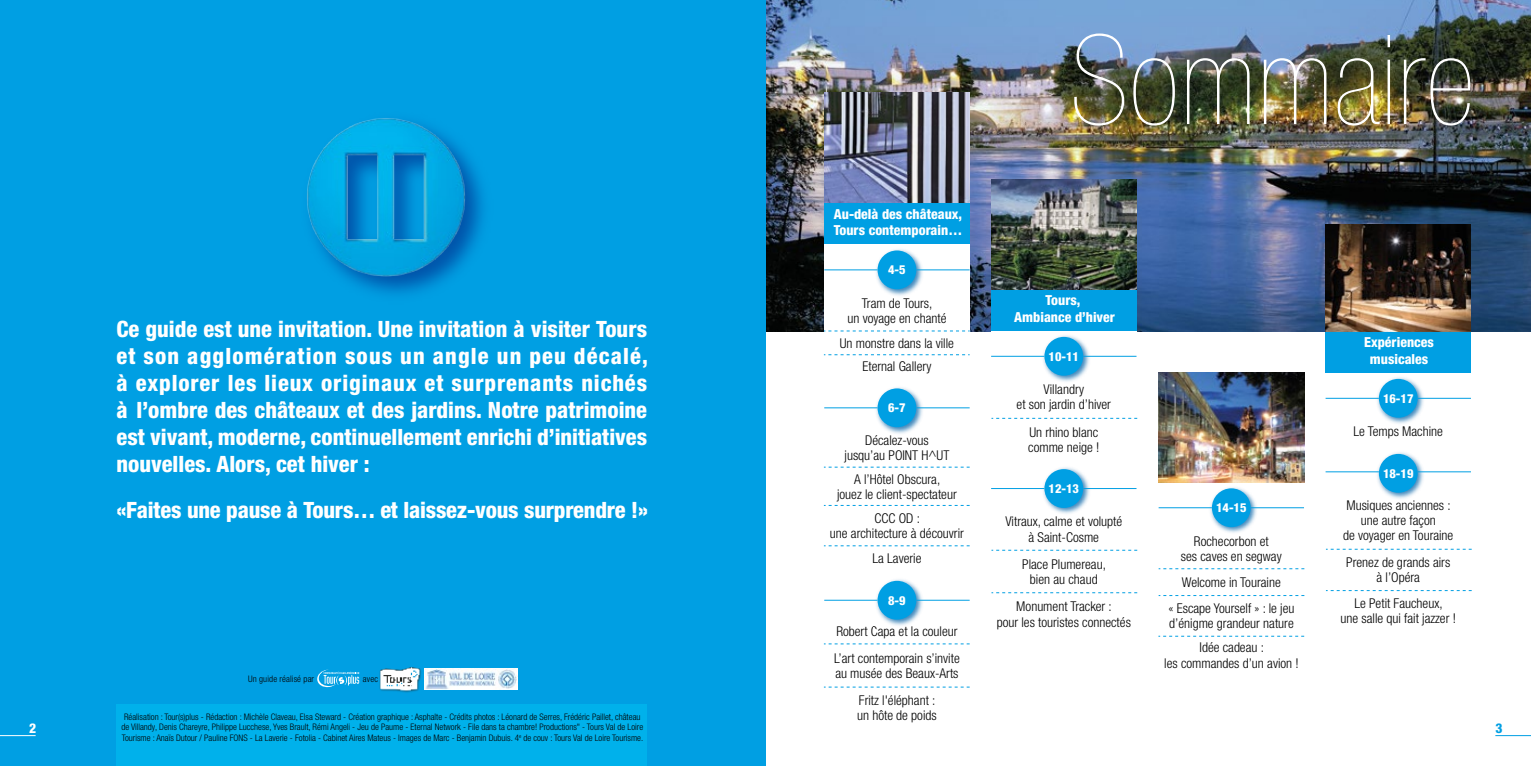
<style>
.page{position:relative;width:1531px;height:766px;background:#fff}
.page>*{position:absolute;margin:0;border:0;box-sizing:border-box;transform-origin:0 0}
.t1{font:200 condensed 124.65px "Helvetica Neue LT Pro";letter-spacing:.005em;color:#fff}
.t2{font:800 condensed 22.5px/27px "Helvetica Neue LT Pro";color:#fff;text-align:justify}
.t3{font:800 condensed 13.8px/16.6px "Helvetica Neue LT Pro";color:#fff;text-align:center}
.t4{font:300 condensed 13.5px/15.3px "Helvetica Neue LT Pro";color:#000;text-align:center}
.t5{font:800 condensed 13.5px "Helvetica Neue LT Pro";color:#fff}
.t6{font:800 condensed 13.5px "Helvetica Neue LT Pro";color:#009fe3}
.t7{font:800 condensed 12.45px "Helvetica Neue LT Pro";color:#fff}
.t8{font:300 condensed 9px/10.5px "Helvetica Neue LT Pro";color:#000;text-align:center}
</style>
<div class="page">
<img style="left:765px;top:0;width:766px;height:331px">
<div style="left:0;top:0;width:765px;height:765px;background:#009fe3"></div>
<div style="left:116px;top:704px;width:531px;height:61px;background:#00b1eb"></div>
<img style="left:305px;top:116px;width:167px;height:167px">
<div style="left:1325px;top:331px;width:146px;height:42px;background:#009fe3"></div>
<img style="left:1374px;top:377px;width:52px;height:47px">
<div style="left:1379px;top:379px;width:38px;height:38px;background:#009fe3;border-radius:50%"></div>
<img style="left:1374px;top:452px;width:52px;height:47px">
<div style="left:1379px;top:454px;width:38px;height:38px;background:#009fe3;border-radius:50%"></div>
<svg style="left:1326px;top:548px;width:145px;height:1px"></svg>
<svg style="left:1326px;top:590px;width:145px;height:1px"></svg>
<img style="left:1325px;top:224px;width:146px;height:107px">
<hr style="left:1325px;top:471px;width:54px;height:1px;background:#009fe3">
<hr style="left:1417px;top:471px;width:54px;height:1px;background:#009fe3">
<hr style="left:1325px;top:398px;width:54px;height:1px;background:#009fe3">
<hr style="left:1417px;top:398px;width:54px;height:1px;background:#009fe3">
<hr style="left:0;top:735px;width:36px;height:1px;background:#fff">
<hr style="left:1495px;top:735px;width:36px;height:1px;background:#009fe3">
<div style="left:824px;top:244px;width:145px;height:500px;background:#fff"></div>
<div style="left:824px;top:202px;width:145px;height:42px;background:#009fe3"></div>
<img style="left:873px;top:249px;width:52px;height:47px">
<div style="left:877px;top:250px;width:39px;height:39px;background:#009fe3;border-radius:50%"></div>
<hr style="left:824px;top:269px;width:53px;height:1px;background:#009fe3">
<hr style="left:916px;top:269px;width:53px;height:1px;background:#009fe3">
<img style="left:873px;top:387px;width:52px;height:47px">
<div style="left:877px;top:388px;width:39px;height:39px;background:#009fe3;border-radius:50%"></div>
<hr style="left:824px;top:407px;width:53px;height:1px;background:#009fe3">
<hr style="left:916px;top:407px;width:53px;height:1px;background:#009fe3">
<svg style="left:824px;top:330px;width:145px;height:1px"></svg>
<svg style="left:824px;top:354px;width:145px;height:1px"></svg>
<img style="left:873px;top:579px;width:52px;height:47px">
<div style="left:877px;top:580px;width:39px;height:39px;background:#009fe3;border-radius:50%"></div>
<hr style="left:824px;top:599px;width:53px;height:1px;background:#009fe3">
<hr style="left:916px;top:599px;width:53px;height:1px;background:#009fe3">
<svg style="left:824px;top:643px;width:145px;height:1px"></svg>
<svg style="left:824px;top:505px;width:145px;height:1px"></svg>
<svg style="left:824px;top:466px;width:145px;height:1px"></svg>
<svg style="left:824px;top:686px;width:145px;height:1px"></svg>
<svg style="left:824px;top:545px;width:145px;height:1px"></svg>
<img style="left:824px;top:93px;width:145px;height:110px">
<div style="left:991px;top:289px;width:145px;height:42px;background:#009fe3"></div>
<img style="left:1040px;top:335px;width:52px;height:47px">
<div style="left:1044px;top:337px;width:39px;height:38px;background:#009fe3;border-radius:50%"></div>
<hr style="left:991px;top:356px;width:53px;height:1px;background:#009fe3">
<hr style="left:1083px;top:356px;width:53px;height:1px;background:#009fe3">
<img style="left:1040px;top:467px;width:52px;height:47px">
<div style="left:1044px;top:469px;width:39px;height:39px;background:#009fe3;border-radius:50%"></div>
<hr style="left:991px;top:488px;width:53px;height:1px;background:#009fe3">
<hr style="left:1083px;top:488px;width:53px;height:1px;background:#009fe3">
<svg style="left:991px;top:549px;width:146px;height:1px"></svg>
<svg style="left:991px;top:418px;width:146px;height:1px"></svg>
<svg style="left:991px;top:592px;width:146px;height:1px"></svg>
<img style="left:991px;top:179px;width:145px;height:110px">
<img style="left:1207px;top:487px;width:52px;height:46px">
<div style="left:1212px;top:488px;width:38px;height:39px;background:#009fe3;border-radius:50%"></div>
<hr style="left:1158px;top:507px;width:54px;height:1px;background:#009fe3">
<hr style="left:1250px;top:507px;width:54px;height:1px;background:#009fe3">
<svg style="left:1158px;top:568px;width:146px;height:1px"></svg>
<svg style="left:1158px;top:595px;width:146px;height:1px"></svg>
<svg style="left:1158px;top:635px;width:146px;height:1px"></svg>
<img style="left:1158px;top:372px;width:146px;height:110px">
<img style="left:379px;top:667px;width:42px;height:26px">
<svg style="left:317px;top:669px;width:42px;height:18px"></svg>
<img style="left:425px;top:668px;width:92px;height:20px">
<p class="t3" style="left:834px;top:205px;width:130px;text-align:left">Au-delà des châteaux,<br>Tours contemporain…</p>
<p class="t7" style="left:888px;top:262px;width:19px">4-5</p>
<h1 class="t1" style="left:1070px;top:10px;width:405px">Sommaire</h1>
<p class="t3" style="left:1014px;top:292px;width:102px">Tours,<br>Ambiance d’hiver</p>
<p class="t4" style="left:847px;top:295px;width:100px">Tram de Tours,<br>un voyage en chanté</p>
<p class="t4" style="left:840px;top:335px;width:116px">Un monstre dans la ville</p>
<p class="t2" style="left:116px;top:315px;width:533px">Ce guide est une invitation. Une invitation à visiter Tours et son agglomération sous un angle un peu décalé, à explorer les lieux originaux et surprenants nichés à l’ombre des châteaux et des jardins. Notre patrimoine est vivant, moderne, continuellement enrichi d’initiatives nouvelles. Alors, cet hiver :</p>
<h2 class="t2" style="left:116px;top:495px;width:533px">«Faites une pause à Tours… et laissez-vous surprendre !»</h2>
<p class="t3" style="left:1364px;top:334px;width:71px">Expériences musicales</p>
<p class="t7" style="left:1048px;top:348px;width:32px">10-11</p>
<p class="t4" style="left:862px;top:359px;width:70px">Eternal Gallery</p>
<p class="t4" style="left:1016px;top:381px;width:96px">Villandry<br>et son jardin d’hiver</p>
<p class="t7" style="left:1383px;top:390px;width:32px">16-17</p>
<p class="t7" style="left:888px;top:400px;width:19px">6-7</p>
<p class="t4" style="left:1353px;top:423px;width:91px">Le Temps Machine</p>
<p class="t4" style="left:1028px;top:424px;width:73px;text-align:left">Un rhino blanc comme neige !</p>
<p class="t4" style="left:844px;top:432px;width:106px">Décalez-vous jusqu’au POINT H^UT</p>
<p class="t7" style="left:1383px;top:465px;width:32px">18-19</p>
<p class="t4" style="left:1343px;top:497px;width:112px">Musiques anciennes : une autre façon<br>de voyager en Touraine</p>
<p class="t4" style="left:1346px;top:554px;width:105px">Prenez de grands airs à l’Opéra</p>
<p class="t4" style="left:1340px;top:595px;width:117px">Le Petit Faucheux,<br>une salle qui fait jazzer !</p>
<p class="t4" style="left:837px;top:471px;width:121px">A l’Hôtel Obscura,<br>jouez le client-spectateur</p>
<p class="t7" style="left:1048px;top:481px;width:32px">12-13</p>
<p class="t7" style="left:1216px;top:500px;width:32px">14-15</p>
<p class="t4" style="left:830px;top:510px;width:135px">CCC OD :<br>une architecture à découvrir</p>
<p class="t4" style="left:1005px;top:513px;width:118px">Vitraux, calme et volupté à Saint-Cosme</p>
<p class="t4" style="left:1181px;top:533px;width:102px">Rochecorbon et<br>ses caves en segway</p>
<p class="t4" style="left:1182px;top:574px;width:100px">Welcome in Touraine</p>
<p class="t4" style="left:872px;top:550px;width:51px">La Laverie</p>
<p class="t4" style="left:1022px;top:556px;width:85px">Place Plumereau, bien au chaud</p>
<p class="t4" style="left:997px;top:598px;width:136px">Monument Tracker :<br>pour les touristes connectés</p>
<p class="t7" style="left:888px;top:592px;width:19px">8-9</p>
<p class="t4" style="left:1168px;top:600px;width:127px;text-align:left">« Escape Yourself » : le jeu d’énigme grandeur nature</p>
<p class="t4" style="left:1164px;top:639px;width:136px">Idée cadeau :<br>les commandes d’un avion !</p>
<p class="t4" style="left:836px;top:623px;width:123px">Robert Capa et la couleur</p>
<p class="t4" style="left:834px;top:650px;width:127px;text-align:left">L’art contemporain s’invite au musée des Beaux-Arts</p>
<p class="t4" style="left:857px;top:691px;width:81px;text-align:left">Fritz l'éléphant : un hôte de poids</p>
<p class="t8" style="left:248px;top:673px;width:67px">Un guide réalisé par</p>
<p class="t8" style="left:363px;top:673px;width:17px">avec</p>
<p class="t8" style="left:121px;top:711px;width:523px">Réalisation : Tour(s)plus - Rédaction : Michèle Claveau, Elsa Steward - Création graphique : Asphalte - Crédits photos : Léonard de Serres, Frédéric Paillet, château de Villandy, Denis Chareyre, Philippe Lucchese, Yves Brault, Rémi Angeli - Jeu de Paume - Eternal Network - File dans ta chambre! Productions" - Tours Val de Loire<br>Tourisme : Anaïs Dutour / Pauline FONS - La Laverie - Fotolia - Cabinet Aires Mateus - Images de Marc - Benjamin Dubuis. 4<sup>e</sup> de couv : Tours Val de Loire Tourisme.</p>
<p class="t5" style="left:29px;top:719px;width:9px">2</p>
<p class="t6" style="left:1495px;top:719px;width:9px">3</p>
</div>
